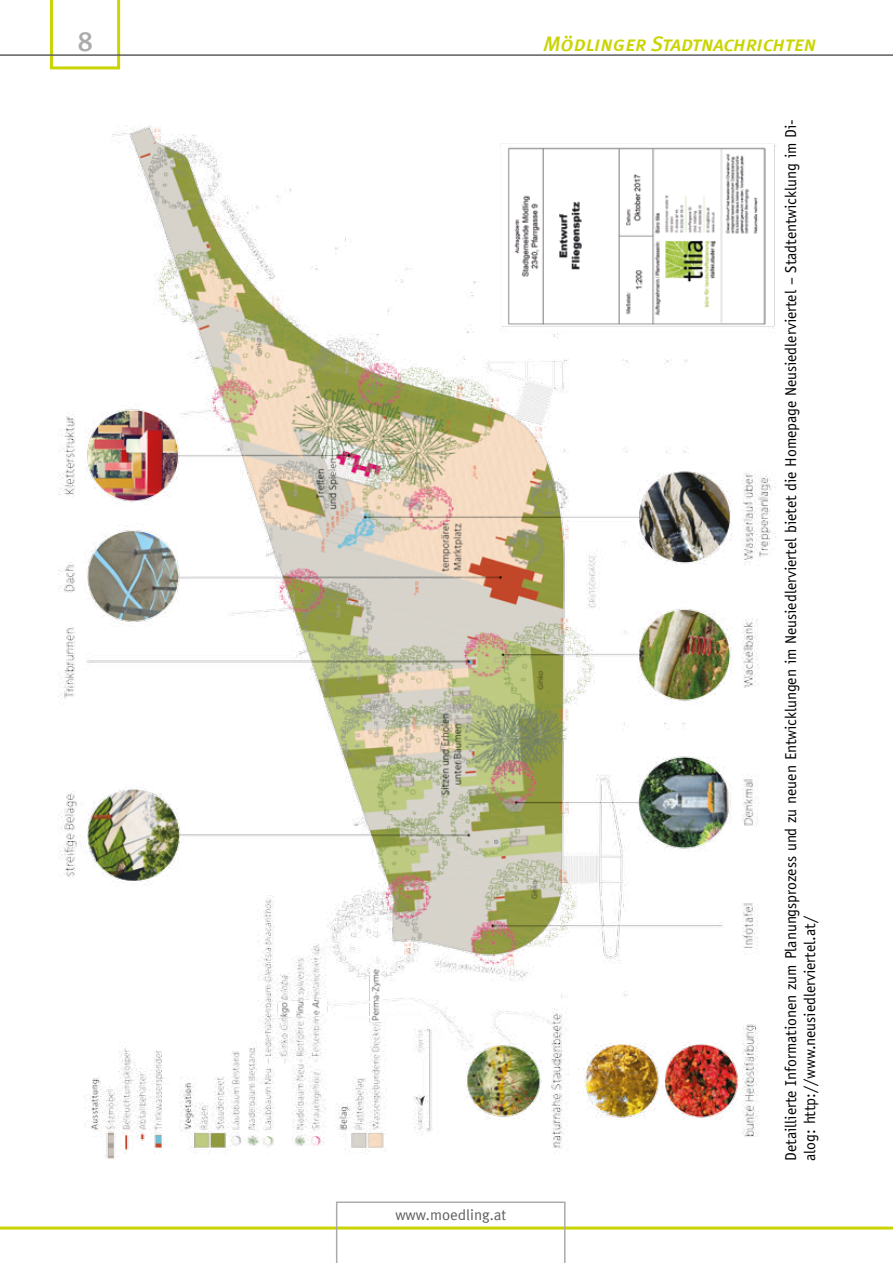
<style>
.page{position:relative;width:893px;height:1263px;background:#fff}
.page>*{position:absolute;margin:0;border:0;box-sizing:border-box;transform-origin:0 0}
.t1{font:28.05px "Meta Medium LF";color:#ababac;scale:.96 1}
.t2{font:21px "Meta Medium Italic Caps";letter-spacing:-.01em;color:#cad400}
.t3{font:15.75px/18.9px "Officina Sans";color:#000}
.t4{font:15px "Meta Normal";color:#5f5e5e}
</style>
<div class="page">
<svg style="left:50px;top:0;width:70px;height:69px"></svg>
<hr style="left:0;top:54px;width:893px;height:2px;background:#5f5e5e">
<hr style="left:0;top:1226px;width:893px;height:3px;background:#cad400">
<svg style="left:336px;top:1201px;width:230px;height:62px"></svg>
<img style="left:59px;top:126px;width:718px;height:1033px">
<h1 class="t1" style="left:78px;top:25px;width:17px">8</h1>
<h2 class="t2" style="left:543px;top:31px;width:275px">Mödlinger Stadtnachrichten</h2>
<p class="t4" style="left:395px;top:1206px;width:112px">www.moedling.at</p>
<p class="t3" style="left:782px;top:1161px;width:1043px;rotate:-90deg">Detaillierte Informationen zum Planungsprozess und zu neuen Entwicklungen im Neusiedlerviertel bietet die Homepage Neusiedlerviertel – Stadtentwicklung im Di&shy;alog: http://www.neusiedlerviertel.at/</p>
</div>
